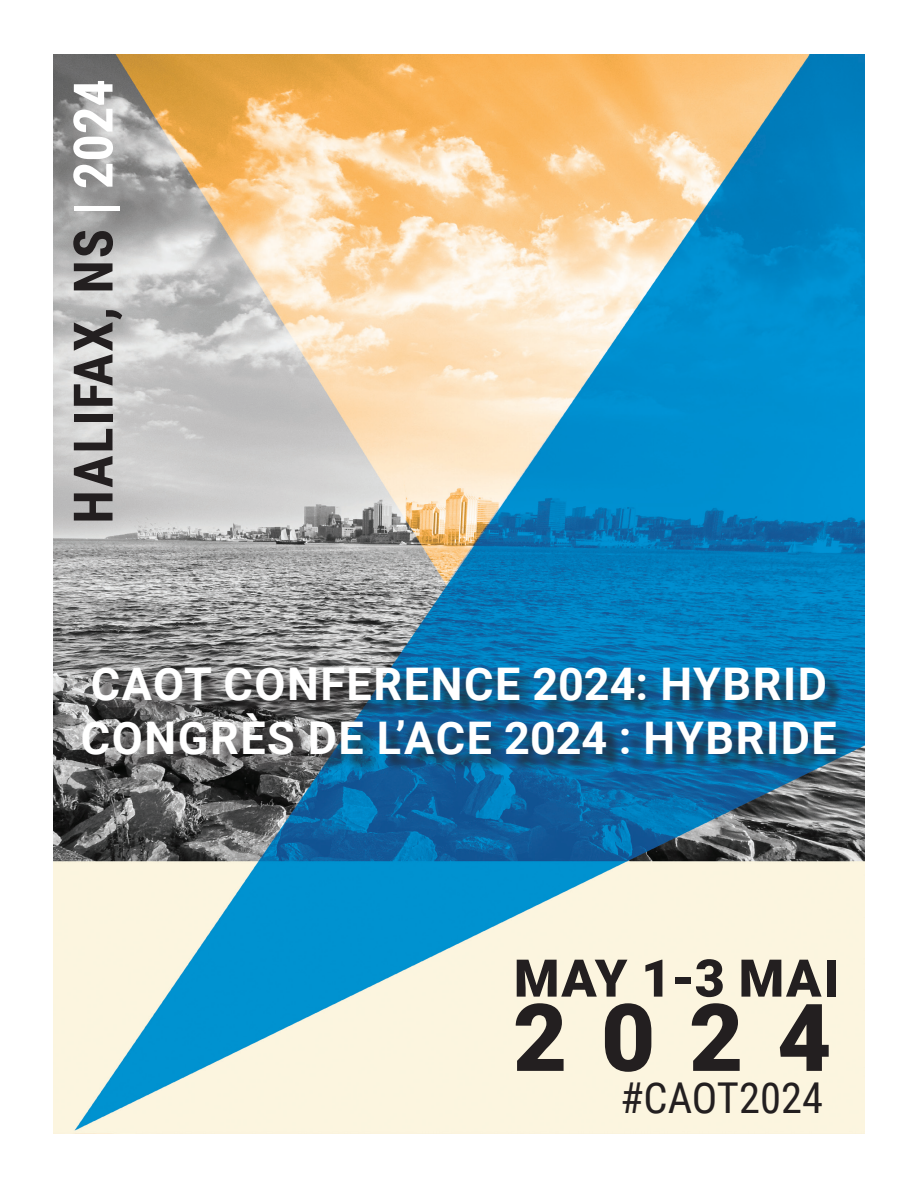
<style>
.page{position:relative;width:918px;height:1188px;background:#fff}
.page>*{position:absolute;margin:0;border:0;box-sizing:border-box;transform-origin:0 0}
.t1{font:900 93.75px "Roboto";color:#231f20}
.t2{font:700 54.45px "Roboto Condensed";letter-spacing:.035em;color:#231f20}
.t3{font:900 52.05px "Roboto";letter-spacing:.035em;color:#231f20}
.t4{font:700 45px/54px "Roboto";letter-spacing:.035em;color:#fff}
.t5{font:42.6px "Roboto Condensed";color:#231f20}
.s1{color:#fff}
</style>
<div class="page">
<img style="left:54px;top:54px;width:810px;height:1080px">
<div style="left:85px;top:670px;width:769px;height:103px;background:#231f20;opacity:.75"></div>
<p class="t2" style="left:55px;top:524px;width:446px;rotate:-90deg">HALIFAX, NS <span class="s1">| 2024</span></p>
<p class="t4" style="left:81px;top:655px;width:758px">CAOT CONFERENCE 2024: HYBRID<br>CONGRÈS DE L’ACE 2024 : HYBRIDE</p>
<p class="t3" style="left:514px;top:942px;width:327px">MAY 1-3 MAI</p>
<h1 class="t1" style="left:513px;top:972px;width:320px">2024</h1>
<p class="t5" style="left:620px;top:1068px;width:204px">#CAOT2024</p>
</div>
